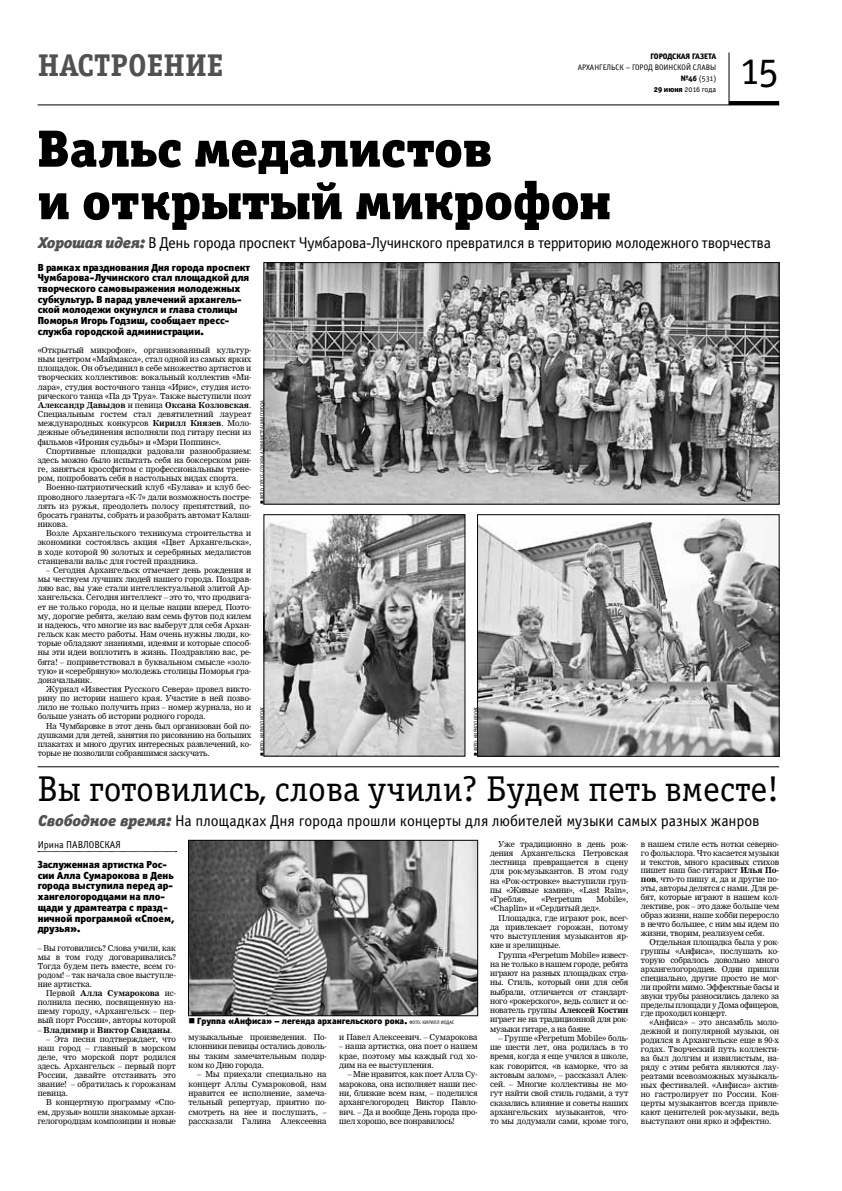
<style>
.page{position:relative;width:842px;height:1191px;background:#fff}
.page>*{position:absolute;margin:0;border:0;box-sizing:border-box;transform-origin:0 0}
.t1{font:52.5px/52.5px "Officina Serif Black OSC";color:#000}
.t2{font:42px "Officina Serif Book OSC";color:#000}
.t3{font:35.9px "Officina Serif Book OSC";color:#000}
.t4{font:31.5px "Officina Serif Bold OSC";color:#515151}
.t5{font:15.8px "Officina Sans Book OSC";letter-spacing:-.01em;color:#000}
.t6{font:10.3px/10.7px "Officina Sans Black C";color:#000}
.t7{font:10px "Officina Sans Book OSC";color:#000}
.t8{font:9px "Officina Sans Black OSC";color:#000}
.t9{font:8px/9.2px "Nimrod Cyr";color:#000;text-align:justify}
.t10{font:8px/11px "Officina Sans Book OSC";color:#000;text-align:right}
.t11{font:700 8px "Nimrod Cyr";color:#000}
.t12{font:8px "Officina Sans Extra Bold OSC";color:#000}
.t13{font:5px "Officina Sans Book OSC";color:#000}
.s1{font-family:"Officina Sans Extra Bold OSC"}
.s2{font-family:"Officina Serif Black OSC";font-style:italic;color:#515151}
.s3{font-weight:700}
.s4{font-weight:400}
.s5{font-family:"Officina Sans Book OSC";font-size:5px}
</style>
<div class="page">
<hr style="left:729px;top:52px;width:1px;height:53px;background:#000">
<hr style="left:38px;top:105px;width:741px;height:1px;background:#000">
<hr style="left:729px;top:101px;width:50px;height:4px;background:#000">
<svg style="left:38px;top:851px;width:139px;height:1px"></svg>
<img style="left:190px;top:842px;width:286px;height:172px">
<div style="left:188px;top:840px;width:290px;height:176px;border:1px solid #000"></div>
<img style="left:266px;top:264px;width:511px;height:238px">
<div style="left:264px;top:262px;width:515px;height:242px;border:1px solid #000"></div>
<hr style="left:38px;top:766px;width:741px;height:1px;background:#000">
<img style="left:479px;top:516px;width:298px;height:238px">
<div style="left:477px;top:514px;width:302px;height:242px;border:1px solid #000"></div>
<img style="left:266px;top:516px;width:197px;height:238px">
<div style="left:264px;top:514px;width:201px;height:242px;border:1px solid #000"></div>
<h3 class="t4" style="left:38px;top:47px;width:188px">настроение</h3>
<p class="t12" style="left:650px;top:51px;width:67px">Городская газета</p>
<p class="t10" style="left:578px;top:62px;width:140px">Архангельск – город воинской славы <span class="s1">№46</span> (531)<br><span class="s1">29 июня</span> 2016 года</p>
<h2 class="t2" style="left:739px;top:47px;width:41px">15</h2>
<h1 class="t1" style="left:38px;top:122px;width:574px">Вальс медалистов<br>и открытый микрофон</h1>
<h3 class="t5" style="left:38px;top:234px;width:735px"><span class="s2">Хорошая идея:</span> ВДень города проспект Чумбарова-Лучинского превратился в территорию молодежного творчества</h3>
<p class="t6" style="left:38px;top:262px;width:214px">В рамках празднования Дня города проспект Чумбарова-Лучинского стал площадкой для творческого самовыражения молодежных субкультур. В парад увлечений архангель&shy;ской молодежи окунулся и глава столицы Поморья Игорь Годзиш, сообщает пресс&shy;служба городской администрации.</p>
<p class="t9" style="left:38px;top:345px;width:215px">«Открытый микрофон», организованный культур&shy;ным центром «Маймакса», стал одной из самых ярких площадок. Он объединил в себе множество артистов и творческих коллективов: вокальный коллектив «Ми&shy;лара», студия восточного танца «Ирис», студия исто&shy;рического танца «Па дэ Труа». Также выступили поэт <span class="s3">Александр Давыдов</span> и певица <span class="s3">Оксана Козловская</span>.<br>Специальным гостем стал девятилетний лауреат международных конкурсов <span class="s3">Кирилл Князев</span>. Моло&shy;дежные объединения исполняли под гитару песни из фильмов «Ирония судьбы» и «Мэри Поппинс».</p>
<p class="t9" style="left:38px;top:446px;width:215px;text-indent:9px">Спортивные площадки радовали разнообразием: здесь можно было испытать себя на боксерском рин&shy;ге, заняться кроссфитом с профессиональным трене&shy;ром, попробовать себя в настольных видах спорта.</p>
<p class="t9" style="left:38px;top:483px;width:215px;text-indent:9px">Военно-патриотический клуб «Булава» и клуб бес&shy;проводного лазертага «К-7» дали возможность постре&shy;лять из ружья, преодолеть полосу препятствий, по&shy;бросать гранаты, собрать и разобрать автомат Калаш&shy;никова.</p>
<p class="t9" style="left:38px;top:528px;width:215px;text-indent:9px">Возле Архангельского техникума строительства и экономики состоялась акция «Цвет Архангельска», в ходе которой 90 золотых и серебряных медалистов станцевали вальс для гостей праздника.</p>
<p class="t9" style="left:38px;top:565px;width:215px;text-indent:9px">– Сегодня Архангельск отмечает день рождения и мы чествуем лучших людей нашего города. Поздрав&shy;ляю вас, вы уже стали интеллектуальной элитой Ар&shy;хангельска. Сегодня интеллект – это то, что продвига&shy;ет не только города, но и целые нации вперед. Поэто&shy;му, дорогие ребята, желаю вам семь футов под килем и надеюсь, что многие из вас выберут для себя Архан&shy;гельск как место работы. Нам очень нужны люди, ко&shy;торые обладают знаниями, идеями и которые способ&shy;ны эти идеи воплотить в жизнь. Поздравляю вас, ре&shy;бята! – поприветствовал в буквальном смысле «золо&shy;тую» и «серебряную» молодежь столицы Поморья гра&shy;доначальник.</p>
<p class="t9" style="left:38px;top:684px;width:215px;text-indent:9px">Журнал «Известия Русского Севера» провел викто&shy;рину по истории нашего края. Участие в ней позво&shy;лило не только получить приз – номер журнала, но и больше узнать об истории родного города.</p>
<p class="t9" style="left:38px;top:721px;width:215px;text-indent:9px">На Чумбаровке в этот день был организован бой по&shy;душками для детей, занятия по рисованию на больших плакатах и много других интересных развлечений, ко&shy;торые не позволили собравшимся заскучать.</p>
<p class="t13" style="left:259px;top:499px;width:100px;rotate:-90deg">фото: пресс-служба администрации города</p>
<p class="t13" style="left:259px;top:751px;width:47px;rotate:-90deg">фото: кирилл иодас</p>
<p class="t13" style="left:473px;top:751px;width:47px;rotate:-90deg">фото: кирилл иодас</p>
<h3 class="t3" style="left:38px;top:769px;width:743px">Вы готовились, слова учили? Будем петь вместе!</h3>
<h3 class="t5" style="left:38px;top:812px;width:723px"><span class="s2">Свободное время:</span> На площадках Дня города прошли концерты для любителей музыки самых разных жанров</h3>
<p class="t7" style="left:38px;top:839px;width:33px">Ирина ПАВЛОВСКАЯ</p>
<p class="t6" style="left:38px;top:859px;width:138px">Заслуженная артистка Рос&shy;сии Алла Сумарокова в День города выступила перед ар&shy;хангелогородцами на пло&shy;щади у драмтеатра с празд&shy;ничной программой «Споем, друзья».</p>
<p class="t9" style="left:38px;top:943px;width:140px">– Вы готовились? Слова учили, как мы в том году договаривались?<br>Тогда будем петь вместе, всем го&shy;родом! – так начала свое выступле&shy;ние артистка.</p>
<p class="t9" style="left:38px;top:988px;width:140px;text-indent:8px">Первой <span class="s3">Алла Сумарокова</span> ис&shy;полнила песню, посвященную на&shy;шему городу, «Архангельск – пер&shy;вый порт России», авторы которой</p>
<p class="t11" style="left:38px;top:1024px;width:136px"><span class="s4">–</span> Владимир <span class="s4">и</span> Виктор Свиданы<span class="s4">.</span></p>
<p class="t9" style="left:38px;top:1034px;width:140px;text-indent:9px">– Эта песня подтверждает, что наш город – главный в морском деле, что морской порт родился здесь. Архангельск – первый порт России, давайте отстаивать это звание! – обратилась к горожанам певица.</p>
<p class="t9" style="left:38px;top:1098px;width:140px;text-indent:9px">В концертную программу «Спо&shy;ем, друзья» вошли знакомые архан&shy;гелогородцам композиции и новые</p>
<p class="t8" style="left:197px;top:1015px;width:259px">Группа «Анфиса» – легенда архангельского рока. <span class="s5">фото: кирилл иодас</span></p>
<p class="t9" style="left:188px;top:1032px;width:140px">музыкальные произведения. По&shy;клонники певицы остались доволь&shy;ны таким замечательным подар&shy;ком ко Дню города.</p>
<p class="t9" style="left:188px;top:1069px;width:140px;text-indent:9px">– Мы приехали специально на концерт Аллы Сумароковой, нам нравится ее исполнение, замеча&shy;тельный репертуар, приятно по&shy;смотреть на нее и послушать, – рассказали Галина Алексеевна</p>
<p class="t9" style="left:339px;top:1032px;width:140px">и Павел Алексеевич. – Сумарокова</p>
<p class="t9" style="left:339px;top:1041px;width:140px">– наша артистка, она поет о нашем крае, поэтому мы каждый год хо&shy;дим на ее выступления.</p>
<p class="t9" style="left:339px;top:1069px;width:140px;text-indent:9px">– Мне нравится, как поет Алла Су&shy;марокова, она исполняет наши пес&shy;ни, близкие всем нам, – поделился архангелогородец Виктор Павло&shy;вич. – Да и вообще День города про&shy;шел хорошо, все понравилось!</p>
<p class="t9" style="left:490px;top:839px;width:140px;text-indent:9px">Уже традиционно в день рож&shy;дения Архангельска Петровская лестница превращается в сцену для рок-музыкантов. В этом году на «Рок-островке» выступили груп&shy;пы «Живые камни», «Last Rain», «Гребля»,</p>
<p class="t9" style="left:490px;top:894px;width:140px;text-indent:106px">Mobile», «Chaplin» и «Сердитый дед».</p>
<p class="t9" style="left:490px;top:913px;width:140px;text-indent:9px">Площадка, где играют рок, всег&shy;да привлекает горожан, потому что выступления музыкантов яр&shy;кие и зрелищные.</p>
<p class="t9" style="left:490px;top:950px;width:140px;text-indent:9px">Группа «Perpetum Mobile» извест&shy;на не только в нашем городе, ребята играют на разных площадках стра&shy;ны. Стиль, который они для себя выбрали, отличается от стандарт&shy;ного «рокерского», ведь солист и ос&shy;нователь группы <span class="s3">Алексей Костин </span>играет не на традиционной для рок&shy;музыки гитаре, а на баяне.</p>
<p class="t9" style="left:490px;top:1033px;width:140px;text-indent:9px">– Группе «Perpetum Mobile» боль&shy;ше шести лет, она родилась в то время, когда я еще учился в школе, как говорится, «в каморке, что за актовым залом», – рассказал Алек&shy;сей. – Многие коллективы не мо&shy;гут найти свой стиль годами, а тут сказались влияние и советы наших архангельских музыкантов, что&shy;то мы додумали сами, кроме того,</p>
<p class="t9" style="left:541px;top:894px;width:42px">«Perpetum</p>
<p class="t9" style="left:641px;top:839px;width:140px;line-height:8.9px">в нашем стиле есть нотки северно&shy;го фольклора. Что касается музыки и текстов, много красивых стихов пишет наш бас-гитарист <span class="s3">Илья По&shy;пов</span>, что-то пишу я, да и другие по&shy;эты, авторы делятся с нами. Для ре&shy;бят, которые играют в нашем кол&shy;лективе, рок – это даже больше чем образ жизни, наше хобби переросло в нечто большее, с ним мы идем по жизни, творим, реализуем себя.</p>
<p class="t9" style="left:641px;top:937px;width:140px;line-height:8.9px;text-indent:9px">Отдельная площадка была у рок&shy;группы «Анфиса», послушать ко&shy;торую собралось довольно много архангелогородцев. Одни пришли специально, другие просто не мог&shy;ли пройти мимо. Эффектные басы и звуки трубы разносились далеко за пределы площади у Дома офицеров, где проходил концерт.</p>
<p class="t9" style="left:641px;top:1018px;width:140px;line-height:8.9px;text-indent:9px">«Анфиса» – это ансамбль моло&shy;дежной и популярной музыки, он родился в Архангельске еще в 90-х годах. Творческий путь коллекти&shy;ва был долгим и извилистым, на&shy;ряду с этим ребята являются лау&shy;реатами всевозможных музыкаль&shy;ных фестивалей. «Анфиса» актив&shy;но гастролирует по России. Кон&shy;церты музыкантов всегда привле&shy;кают ценителей рок-музыки, ведь выступают они ярко и эффектно.</p>
</div>
